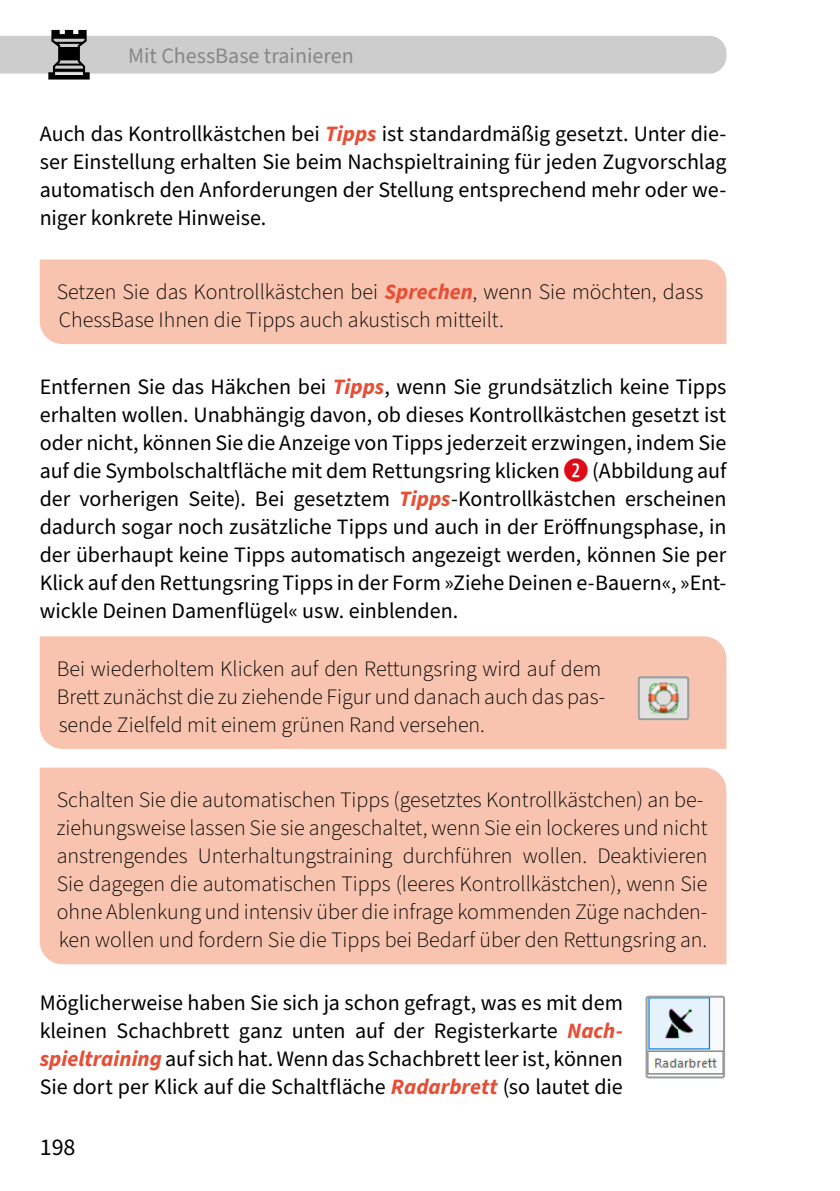
<style>
.page{position:relative;width:840px;height:1191px;background:#fff}
.page>*{position:absolute;margin:0;border:0;box-sizing:border-box;transform-origin:0 0}
.t1{font:24px "Source Sans Pro";color:#000}
.t2{font:22px/28px "Source Sans Pro";letter-spacing:-.005em;color:#000;text-align:justify}
.t3{font:300 22px/28px "Source Sans Pro";color:#000}
.t4{font:22px "Source Sans Pro";color:#878787}
.s1{font-weight:700;font-style:italic;color:#e64f36}
</style>
<div class="page">
<div style="left:40px;top:259px;width:686px;height:85px;background:#f8c4af"></div>
<div style="left:40px;top:636px;width:686px;height:113px;background:#f8c4af"></div>
<img style="left:637px;top:676px;width:51px;height:44px">
<div style="left:637px;top:676px;width:51px;height:44px;border:2px solid #9d9d9c;border-radius:2px"></div>
<div style="left:40px;top:767px;width:686px;height:197px;background:#f8c4af"></div>
<img style="left:648px;top:998px;width:76px;height:80px">
<div style="left:645px;top:995px;width:79px;height:83px;border:2px solid #9d9d9c;border-radius:2px"></div>
<div style="left:0;top:36px;width:726px;height:38px;background:#cdcdcd"></div>
<p class="t4" style="left:128px;top:41px;width:227px">Mit ChessBase trainieren</p>
<p class="t2" style="left:40px;top:121px;width:688px">Auch das Kontrollkästchen bei <span class="s1">Tipps</span> ist standardmäßig gesetzt. Unter die&shy;ser Einstellung erhalten Sie beim Nachspieltraining für jeden Zugvorschlag automatisch den Anforderungen der Stellung entsprechend mehr oder we&shy;niger konkrete Hinweise.</p>
<p class="t3" style="left:57px;top:278px;width:648px">Setzen Sie das Kontrollkästchen bei <span class="s1">Sprechen</span>, wenn Sie möchten, dass<br>ChessBase Ihnen die Tipps auch akustisch mitteilt.</p>
<p class="t2" style="left:40px;top:373px;width:688px">Entfernen Sie das Häkchen bei <span class="s1">Tipps</span>, wenn Sie grundsätzlich keine Tipps erhalten wollen. Unabhängig davon, ob dieses Kontrollkästchen gesetzt ist oder nicht, können Sie die Anzeige von Tipps jederzeit erzwingen, indem Sie auf die Symbolschaltfläche mit dem Rettungsring klicken <sup>2</sup> (Abbildung auf der vorherigen Seite). Bei gesetztem <span class="s1">Tipps</span>-Kontrollkästchen erscheinen dadurch sogar noch zusätzliche Tipps und auch in der Eröffnungsphase, in der überhaupt keine Tipps automatisch angezeigt werden, können Sie per Klick auf den Rettungsring Tipps in der Form »Ziehe Deinen e-Bauern«, »Ent&shy;wickle Deinen Damenflügel« usw. einblenden.</p>
<p class="t3" style="left:57px;top:655px;width:549px">Bei wiederholtem Klicken auf den Rettungsring wird auf dem<br>Brett zunächst die zu ziehende Figur und danach auch das pas&shy;sende Zielfeld mit einem grünen Rand versehen.</p>
<p class="t3" style="left:57px;top:786px;width:652px">Schalten Sie die automatischen Tipps (gesetztes Kontrollkästchen) an be&shy;ziehungsweise lassen Sie sie angeschaltet, wenn Sie ein lockeres und nicht anstrengendes Unterhaltungstraining durchführen wollen. Deaktivieren Sie dagegen die automatischen Tipps (leeres Kontrollkästchen), wenn Sie ohne Ablenkung und intensiv über die infrage kommenden Züge nachden&shy;ken wollen und fordern Sie die Tipps bei Bedarf über den Rettungsring an.</p>
<p class="t2" style="left:40px;top:989px;width:584px">Möglicherweise haben Sie sich ja schon gefragt, was es mit dem kleinen Schachbrett ganz unten auf der Registerkarte <span class="s1">Nach&shy;spieltraining</span> auf sich hat. Wenn das Schachbrett leer ist, können Sie dort per Klick auf die Schaltfläche <span class="s1">Radarbrett</span> (so lautet die</p>
<p class="t1" style="left:40px;top:1131px;width:37px">198</p>
</div>
